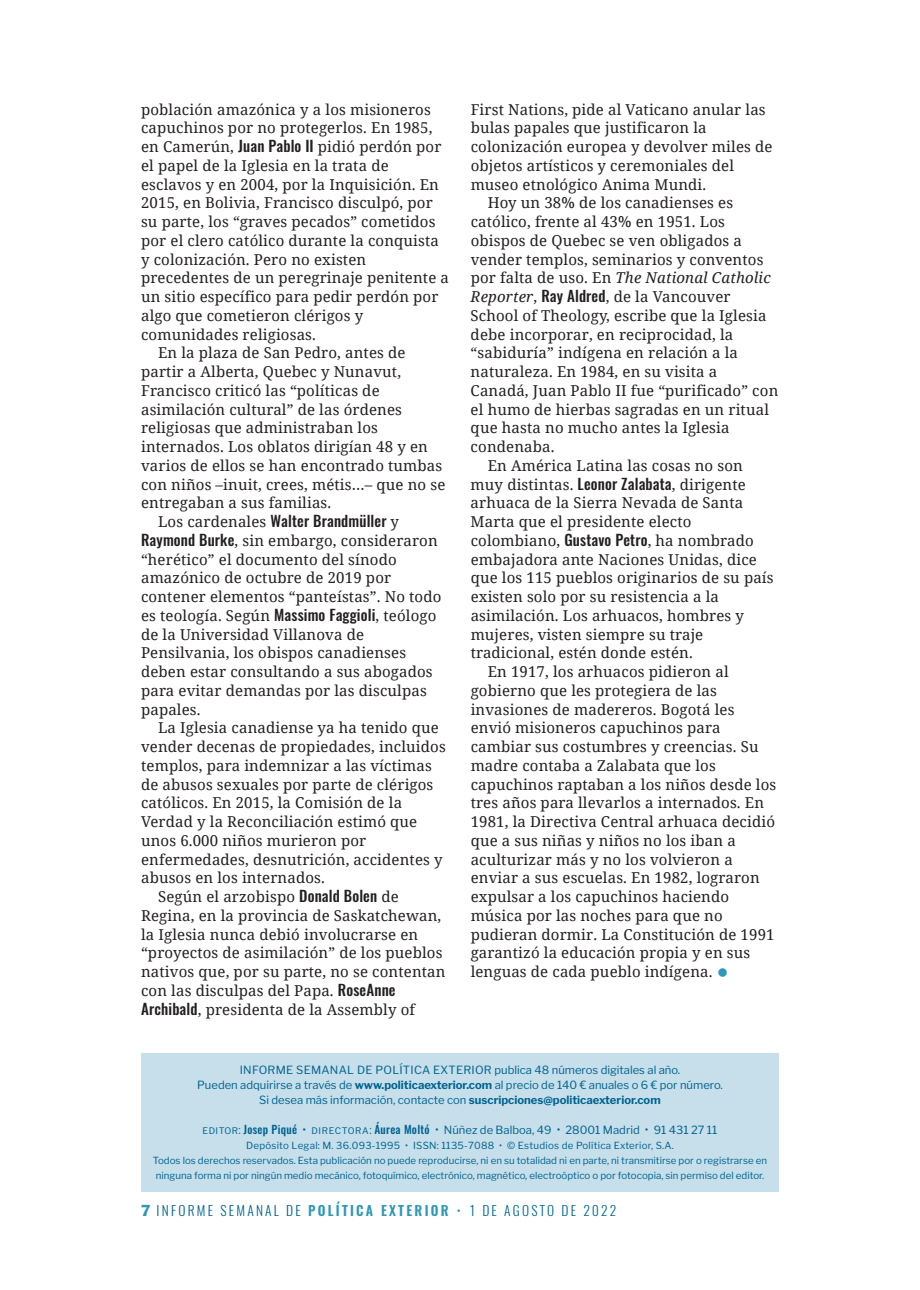
<style>
.page{position:relative;width:920px;height:1290px;background:#fff}
.page>*{position:absolute;margin:0;border:0;box-sizing:border-box;transform-origin:0 0}
.t1{font:15px/18.8px "Noto Serif";letter-spacing:.01em;color:#231f20}
.t2{font:italic 15px "Noto Serif";letter-spacing:.01em;color:#231f20}
.t3{font:500 15px "Oswald";letter-spacing:.01em;color:#231f20}
.t4{font:300 13.5px "Oswald";letter-spacing:.165em;color:#00628f}
.t5{font:11.25px/15px "Libre Franklin";letter-spacing:.025em;color:#00628f;text-align:center}
.t6{font:11.25px "Libre Franklin";color:#00628f}
.t7{font:9.75px/15px "Libre Franklin";color:#00628f;text-align:center}
.s1{font-family:"Oswald";font-weight:500}
.s2{font-family:"Noto Serif";font-weight:400}
.s3{font-style:normal}
.s4{font-style:italic}
.s5{font-size:19.5px;color:#2f97b9}
.s6{font-weight:700}
.s7{font-size:9px}
.s8{font-weight:300;font-size:12px}
.s9{font-size:12px}
.s10{font-family:"Libre Franklin";font-weight:800;font-size:15px;color:#2f97b9}
.s11{font-weight:600;color:#2f97b9}
.s12{color:#2f97b9}
.s13{color:#006991}
</style>
<div class="page">
<div style="left:141px;top:1053px;width:638px;height:138px;background:#c6dfeb"></div>
<p class="t1" style="left:141px;top:99px;width:291px">población amazónica y a los misioneros</p>
<p class="t1" style="left:141px;top:118px;width:293px">capuchinos por no protegerlos. En 1985,</p>
<p class="t1" style="left:141px;top:137px;width:302px">en Camerún, <span class="s1">Juan Pablo II</span> pidió perdón por</p>
<p class="t1" style="left:141px;top:156px;width:249px">el papel de la Iglesia en la trata de</p>
<p class="t1" style="left:141px;top:174px;width:299px">esclavos y en 2004, por la Inquisición. En</p>
<p class="t1" style="left:141px;top:193px;width:293px">2015, en Bolivia, Francisco disculpó, por</p>
<p class="t1" style="left:141px;top:212px;width:296px">su parte, los “graves pecados” cometidos</p>
<p class="t1" style="left:141px;top:231px;width:299px">por el clero católico durante la conquista</p>
<p class="t1" style="left:141px;top:249px;width:227px">y colonización. Pero no existen</p>
<p class="t1" style="left:141px;top:268px;width:309px">precedentes de un peregrinaje penitente a</p>
<p class="t1" style="left:141px;top:287px;width:299px">un sitio específico para pedir perdón por</p>
<p class="t1" style="left:141px;top:306px;width:224px">algo que cometieron clérigos y</p>
<p class="t1" style="left:141px;top:324px;width:176px">comunidades religiosas.</p>
<p class="t1" style="left:158px;top:343px;width:249px">En la plaza de San Pedro, antes de</p>
<p class="t1" style="left:141px;top:362px;width:261px">partir a Alberta, Quebec y Nunavut,</p>
<p class="t1" style="left:141px;top:381px;width:240px">Francisco criticó las “políticas de</p>
<p class="t1" style="left:141px;top:399px;width:262px">asimilación cultural” de las órdenes</p>
<p class="t1" style="left:141px;top:418px;width:238px">religiosas que administraban los</p>
<p class="t1" style="left:141px;top:437px;width:288px">internados. Los oblatos dirigían 48 y en</p>
<p class="t1" style="left:141px;top:456px;width:303px">varios de ellos se han encontrado tumbas</p>
<p class="t1" style="left:141px;top:474px;width:306px">con niños –inuit, crees, métis…– que no se</p>
<p class="t1" style="left:141px;top:493px;width:192px">entregaban a sus familias.</p>
<p class="t3" style="left:158px;top:509px;width:242px"><span class="s2">Los cardenales</span> Walter Brandmüller <span class="s2">y</span></p>
<p class="t1" style="left:141px;top:531px;width:302px"><span class="s1">Raymond Burke</span>, sin embargo, consideraron “herético” el documento del sínodo amazónico de octubre de 2019 por contener elementos “panteístas”. No todo es teología. Según <span class="s1">Massimo Faggioli</span>, teólogo de la Universidad Villanova de Pensilvania, los obispos canadienses deben estar consultando a sus abogados para evitar demandas por las disculpas papales.</p>
<p class="t1" style="left:158px;top:718px;width:282px">La Iglesia canadiense ya ha tenido que</p>
<p class="t1" style="left:141px;top:737px;width:306px">vender decenas de propiedades, incluidos</p>
<p class="t1" style="left:141px;top:756px;width:292px">templos, para indemnizar a las víctimas</p>
<p class="t1" style="left:141px;top:774px;width:294px">de abusos sexuales por parte de clérigos</p>
<p class="t1" style="left:141px;top:793px;width:263px">católicos. En 2015, la Comisión de la</p>
<p class="t1" style="left:141px;top:812px;width:278px">Verdad y la Reconciliación estimó que</p>
<p class="t1" style="left:141px;top:831px;width:227px">unos 6.000 niños murieron por</p>
<p class="t1" style="left:141px;top:849px;width:303px">enfermedades, desnutrición, accidentes y</p>
<p class="t1" style="left:141px;top:868px;width:185px">abusos en los internados.</p>
<p class="t1" style="left:158px;top:887px;width:242px">Según el arzobispo <span class="s1">Donald Bolen</span> de</p>
<p class="t1" style="left:141px;top:906px;width:302px">Regina, en la provincia de Saskatchewan,</p>
<p class="t1" style="left:141px;top:924px;width:279px">la Iglesia nunca debió involucrarse en</p>
<p class="t1" style="left:141px;top:943px;width:303px">“proyectos de asimilación” de los pueblos</p>
<p class="t1" style="left:141px;top:962px;width:306px">nativos que, por su parte, no se contentan</p>
<p class="t1" style="left:141px;top:981px;width:256px">con las disculpas del Papa. <span class="s1">RoseAnne</span></p>
<p class="t1" style="left:141px;top:999px;width:275px"><span class="s1">Archibald</span>, presidenta de la Assembly of</p>
<p class="t1" style="left:471px;top:99px;width:297px">First Nations, pide al Vaticano anular las</p>
<p class="t1" style="left:471px;top:118px;width:238px">bulas papales que justificaron la</p>
<p class="t1" style="left:471px;top:137px;width:303px">colonización europea y devolver miles de</p>
<p class="t1" style="left:471px;top:156px;width:265px">objetos artísticos y ceremoniales del</p>
<p class="t1" style="left:471px;top:174px;width:237px">museo etnológico Anima Mundi.</p>
<p class="t1" style="left:488px;top:193px;width:247px">Hoy un 38% de los canadienses es</p>
<p class="t1" style="left:471px;top:212px;width:256px">católico, frente al 43% en 1951. Los</p>
<p class="t1" style="left:471px;top:231px;width:273px">obispos de Quebec se ven obligados a</p>
<p class="t1" style="left:471px;top:249px;width:294px">vender templos, seminarios y conventos</p>
<p class="t2" style="left:471px;top:267px;width:301px"><span class="s3">por falta de uso. En</span> The National Catholic</p>
<p class="t1" style="left:471px;top:287px;width:261px"><span class="s4">Reporter</span>, <span class="s1">Ray Aldred</span>, de la Vancouver</p>
<p class="t1" style="left:471px;top:306px;width:297px">School of Theology, escribe que la Iglesia</p>
<p class="t1" style="left:471px;top:324px;width:264px">debe incorporar, en reciprocidad, la</p>
<p class="t1" style="left:471px;top:343px;width:269px">“sabiduría” indígena en relación a la</p>
<p class="t1" style="left:471px;top:362px;width:248px">naturaleza. En 1984, en su visita a</p>
<p class="t1" style="left:471px;top:381px;width:309px">Canadá, Juan Pablo II fue “purificado” con</p>
<p class="t1" style="left:471px;top:399px;width:300px">el humo de hierbas sagradas en un ritual</p>
<p class="t1" style="left:471px;top:418px;width:260px">que hasta no mucho antes la Iglesia</p>
<p class="t1" style="left:471px;top:437px;width:85px">condenaba.</p>
<p class="t1" style="left:488px;top:456px;width:257px">En América Latina las cosas no son</p>
<p class="t1" style="left:471px;top:474px;width:277px">muy distintas. <span class="s1">Leonor Zalabata</span>, dirigente</p>
<p class="t1" style="left:471px;top:493px;width:274px">arhuaca de la Sierra Nevada de Santa</p>
<p class="t1" style="left:471px;top:512px;width:222px">Marta que el presidente electo</p>
<p class="t1" style="left:471px;top:531px;width:285px">colombiano, <span class="s1">Gustavo Petro</span>, ha nombrado</p>
<p class="t1" style="left:471px;top:549px;width:288px">embajadora ante Naciones Unidas, dice</p>
<p class="t1" style="left:471px;top:568px;width:304px">que los 115 pueblos originarios de su país</p>
<p class="t1" style="left:471px;top:587px;width:250px">existen solo por su resistencia a la</p>
<p class="t1" style="left:471px;top:606px;width:275px">asimilación. Los arhuacos, hombres y</p>
<p class="t1" style="left:471px;top:624px;width:234px">mujeres, visten siempre su traje</p>
<p class="t1" style="left:471px;top:643px;width:224px">tradicional, estén donde estén.</p>
<p class="t1" style="left:488px;top:662px;width:243px">En 1917, los arhuacos pidieron al</p>
<p class="t1" style="left:471px;top:681px;width:248px">gobierno que les protegiera de las</p>
<p class="t1" style="left:471px;top:699px;width:265px">invasiones de madereros. Bogotá les</p>
<p class="t1" style="left:471px;top:718px;width:251px">envió misioneros capuchinos para</p>
<p class="t1" style="left:471px;top:737px;width:289px">cambiar sus costumbres y creencias. Su</p>
<p class="t1" style="left:471px;top:756px;width:247px">madre contaba a Zalabata que los</p>
<p class="t1" style="left:471px;top:774px;width:307px">capuchinos raptaban a los niños desde los</p>
<p class="t1" style="left:471px;top:793px;width:295px">tres años para llevarlos a internados. En</p>
<p class="t1" style="left:471px;top:812px;width:306px">1981, la Directiva Central arhuaca decidió</p>
<p class="t1" style="left:471px;top:831px;width:267px">que a sus niñas y niños no los iban a</p>
<p class="t1" style="left:471px;top:849px;width:264px">aculturizar más y no los volvieron a</p>
<p class="t1" style="left:471px;top:868px;width:291px">enviar a sus escuelas. En 1982, lograron</p>
<p class="t1" style="left:471px;top:887px;width:260px">expulsar a los capuchinos haciendo</p>
<p class="t1" style="left:471px;top:906px;width:254px">música por las noches para que no</p>
<p class="t1" style="left:471px;top:924px;width:305px">pudieran dormir. La Constitución de 1991</p>
<p class="t1" style="left:471px;top:943px;width:281px">garantizó la educación propia y en sus</p>
<p class="t1" style="left:471px;top:962px;width:259px">lenguas de cada pueblo indígena. <span class="s5">●</span></p>
<p class="t5" style="left:197px;top:1062px;width:527px">informe semanal de política exterior publica 48 números digitales al año.<br>pueden adquirirse a través de <span class="s6">www.politicaexterior.com</span> al precio de 140 € anuales o 6 € por número. si desea más información, contacte con <span class="s6">suscripciones@politicaexterior.com</span></p>
<p class="t6" style="left:203px;top:1123px;width:516px"><span class="s7">editor</span><span class="s8">:</span> <span class="s1">Josep Piqué</span> <span class="s9">•</span> <span class="s7">directora</span><span class="s8">:</span> <span class="s1">Áurea Moltó</span> <span class="s9">•</span> núñez de Balboa, 49 <span class="s9">•</span> 28001 madrid <span class="s9">•</span> 91 431 27 11</p>
<p class="t7" style="left:153px;top:1138px;width:616px">depósito legal: m. 36.093-1995 • issn: 1135-7088 • © estudios de política exterior, s.a.<br>todos los derechos reservados. esta publicación no puede reproducirse, ni en su totalidad ni en parte, ni transmitirse por o registrarse en ninguna forma ni por ningún medio mecánico, fotoquímico, electrónico, magnético, electroóptico o por fotocopia, sin permiso del editor.</p>
<p class="t4" style="left:141px;top:1200px;width:477px"><span class="s10">7</span> INFORME SEMANAL DE <span class="s11">POLÍTICA EXTERIOR</span> <span class="s12">•</span> <span class="s13">1 DE AGOSTO DE 2022</span></p>
</div>
